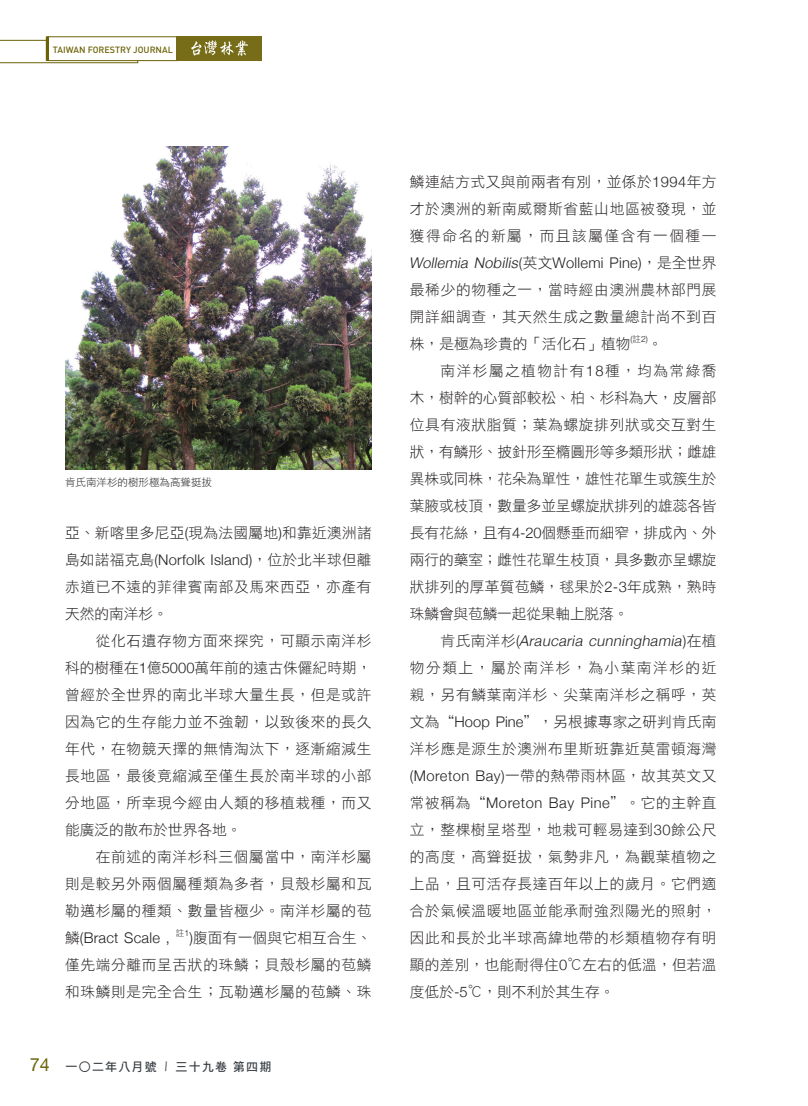
<style>
.page{position:relative;width:808px;height:1106px;background:#fff}
.page>*{position:absolute;margin:0;border:0;box-sizing:border-box;transform-origin:0 0}
.內文{font:14.7px/27px "DF Hei Std W3";letter-spacing:.045em;color:#231f20;text-align:justify}
.t1{font:12px "DF Hei Std W7";letter-spacing:.1em;color:#353b40}
.圖說{font:10.5px "DF Hei Std W3";color:#231f20}
.t2{font:500 9px "DIN";color:#6b6206}
.內文-2{font:300 8.55px "Helvetica Neue";color:#231f20}
.內文-3{font:8.55px "DF Hei Std W3";color:#231f20}
.s1{font-family:"Helvetica Neue";font-weight:300}
.s2{font-family:"Helvetica Neue";font-size:18px;color:#6b6206}
.s3{font-family:"Helvetica Neue";font-weight:300;font-style:italic}
.s4{font-family:"DF Hei Std W3";font-weight:400}
</style>
<div class="page">
<svg style="left:0;top:40px;width:138px;height:23px"></svg>
<div style="left:47px;top:36px;width:132px;height:25px;background:#fff;border:1px solid #6b6206"></div>
<hr style="left:46px;top:36px;width:3px;height:25px;background:#6b6206">
<div style="left:176px;top:36px;width:86px;height:25px;background:#776d19"></div>
<img style="left:191px;top:41px;width:57px;height:15px">
<img style="left:65px;top:147px;width:307px;height:322px">
<p class="t2" style="left:53px;top:44px;width:121px">TAIWAN FORESTRY JOURNAL</p>
<p class="圖說" style="left:65px;top:477px;width:149px">肯氏南洋杉的樹形極為高聳挺拔</p>
<p class="內文" style="left:65px;top:518px;width:308px">亞、新喀里多尼亞<span class="s1">(</span>現為法國屬地<span class="s1">)</span>和靠近澳洲諸島如諾福克島<span class="s1">(Norfolk Island)</span>，位於北半球但離赤道已不遠的菲律賓南部及馬來西亞，亦產有天然的南洋杉。</p>
<p class="內文" style="left:65px;top:626px;width:308px;text-indent:31px">從化石遺存物方面來探究，可顯示南洋杉科的樹種在<span class="s1">1</span>億<span class="s1">5000</span>萬年前的遠古侏儸紀時期，曾經於全世界的南北半球大量生長，但是或許因為它的生存能力並不強韌，以致後來的長久年代，在物競天擇的無情淘汰下，逐漸縮減生長地區，最後竟縮減至僅生長於南半球的小部分地區，所幸現今經由人類的移植栽種，而又能廣泛的散布於世界各地。</p>
<p class="內文" style="left:65px;top:842px;width:308px;text-indent:31px">在前述的南洋杉科三個屬當中，南洋杉屬則是較另外兩個屬種類為多者，貝殼杉屬和瓦勒邁杉屬的種類、數量皆極少。南洋杉屬的苞鱗<span class="s1">(Bract Scale ,</span></p>
<p class="內文-3" style="left:176px;top:928px;width:15px">註<span class="s1">1</span></p>
<p class="內文" style="left:65px;top:923px;width:308px;text-indent:124px"><span class="s1">)</span>腹面有一個與它相互合生、僅先端分離而呈舌狀的珠鱗；貝殼杉屬的苞鱗和珠鱗則是完全合生；瓦勒邁杉屬的苞鱗、珠</p>
<p class="t1" style="left:30px;top:1059px;width:129px"><span class="s2">74</span> 一○二年八月號</p>
<p class="t1" style="left:176px;top:1059px;width:97px">三十九卷第四期</p>
<p class="內文" style="left:409px;top:168px;width:309px">鱗連結方式又與前兩者有別，並係於<span class="s1">1994</span>年方才於澳洲的新南威爾斯省藍山地區被發現，並獲得命名的新屬，而且該屬僅含有一個種— <span class="s3">Wollemia Nobilis</span><span class="s1">(</span>英文<span class="s1">Wollemi Pine)</span>，是全世界最稀少的物種之一，當時經由澳洲農林部門展開詳細調查，其天然生成之數量總計尚不到百株，是極為珍貴的「活化石」植物</p>
<p class="內文-2" style="left:630px;top:334px;width:19px">(<span class="s4">註</span>2)</p>
<p class="內文" style="left:648px;top:330px;width:16px">。</p>
<p class="內文" style="left:410px;top:357px;width:308px;text-indent:31px">南洋杉屬之植物計有<span class="s1">18</span>種，均為常綠喬木，樹幹的心質部較松、柏、杉科為大，皮層部位具有液狀脂質；葉為螺旋排列狀或交互對生狀，有鱗形、披針形至橢圓形等多類形狀；雌雄異株或同株，花朵為單性，雄性花單生或簇生於葉腋或枝頂，數量多並呈螺旋狀排列的雄蕊各皆長有花絲，且有<span class="s1">4-20</span>個懸垂而細窄，排成內、外兩行的藥室；雌性花單生枝頂，具多數亦呈螺旋狀排列的厚革質苞鱗，毬果於<span class="s1">2-3</span>年成熟，熟時珠鱗會與苞鱗一起從果軸上脫落。</p>
<p class="內文" style="left:410px;top:627px;width:308px;text-indent:31px">肯氏南洋杉 <span class="s1">(</span><span class="s3">Araucaria cunninghamia</span><span class="s1">)</span> 在植物分類上，屬於南洋杉，為小葉南洋杉的近親，另有鱗葉南洋杉、尖葉南洋杉之稱呼，英文為“<span class="s1">Hoop Pine</span>”，另根據專家之研判肯氏南洋杉應是源生於澳洲布里斯班靠近莫雷頓海灣<span class="s1">(Moreton Bay)</span>一帶的熱帶雨林區，故其英文又常被稱為“<span class="s1">Moreton Bay Pine</span>”。它的主幹直立，整棵樹呈塔型，地栽可輕易達到<span class="s1">30</span>餘公尺的高度，高聳挺拔，氣勢非凡，為觀葉植物之上品，且可活存長達百年以上的歲月。它們適合於氣候溫暖地區並能承耐強烈陽光的照射，因此和長於北半球高緯地帶的杉類植物存有明顯的差別，也能耐得住<span class="s1">0</span>℃左右的低溫，但若溫度低於<span class="s1">-5</span>℃，則不利於其生存。</p>
</div>
